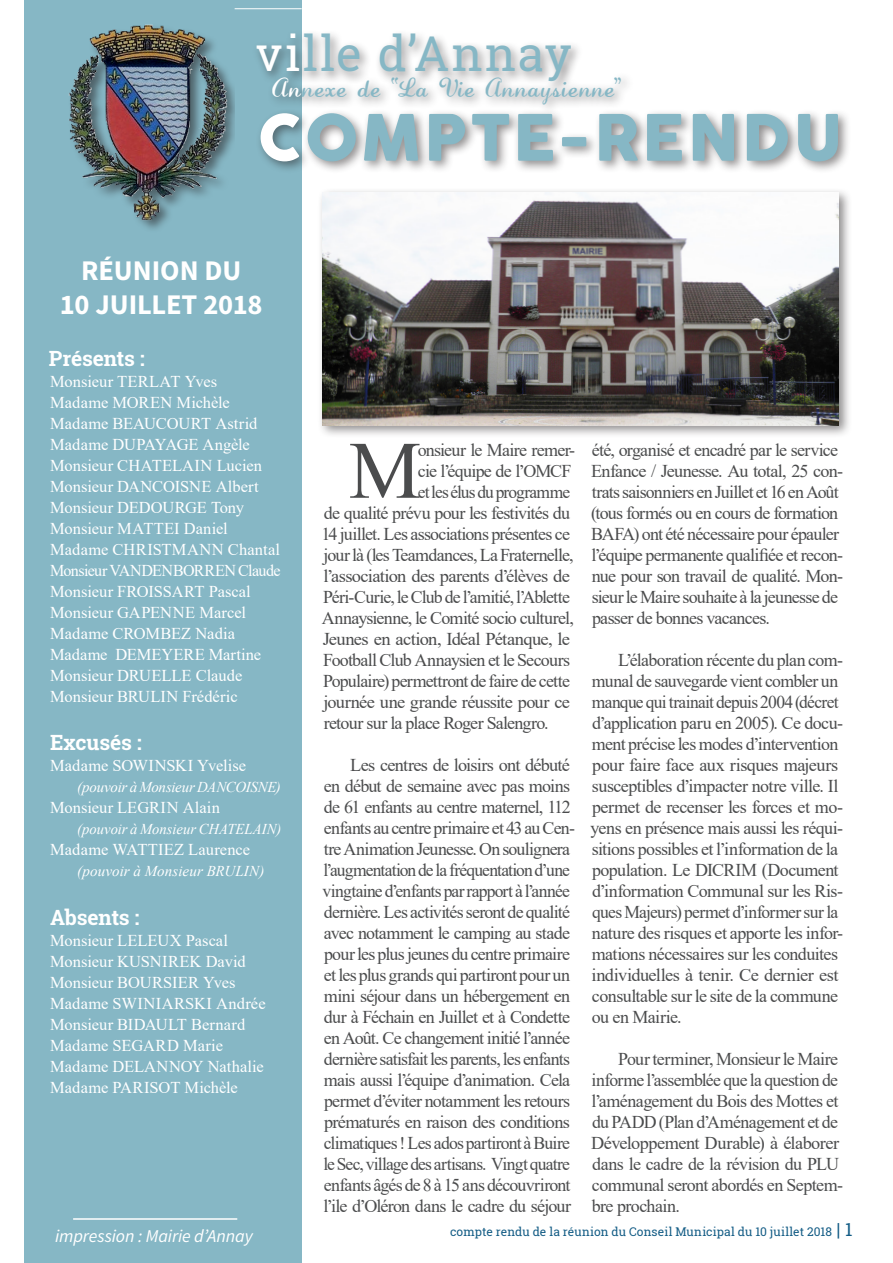
<style>
.page{position:relative;width:893px;height:1263px;background:#fff}
.page>*{position:absolute;margin:0;border:0;box-sizing:border-box;transform-origin:0 0}
.t1{font:81.45px "Times New Roman";color:#4b4c4d}
.t2{font:63px "COCOGOOSE";letter-spacing:.05em;color:#86b7c5}
.t3{font:48px "Roboto Slab";letter-spacing:.045em;color:#86b7c5}
.t4{font:700 28.5px/34.2px "Source Sans Pro";letter-spacing:-.005em;color:#fff;text-align:center}
.t5{font:700 21px "Roboto Slab";letter-spacing:-.01em;color:#fff}
.t6{font:19.5px "Lauren Script";letter-spacing:.05em;color:#86b7c5}
.t7{font:18px/21px "Times New Roman";letter-spacing:-.04em;color:#4b4c4d}
.t8{font:italic 18px "Source Sans Pro";letter-spacing:-.01em;color:#fff}
.t9{font:16.5px/21px "Times New Roman";color:#fff}
.t10{font:italic 15px "Times New Roman";letter-spacing:-.005em;color:#fff}
.t11{font:12px "Roboto Slab";letter-spacing:.005em;color:#135c85}
.s1{color:#fff}
.s2{font-size:18px}
</style>
<div class="page">
<div style="left:25px;top:0;width:277px;height:1263px;background:#86b7c5"></div>
<hr style="left:235px;top:8px;width:67px;height:1px;background:#fff">
<hr style="left:73px;top:1218px;width:164px;height:2px;background:#fff">
<div style="left:255px;top:108px;width:596px;height:66px;background:#231f20;opacity:.51"></div>
<div style="left:252px;top:29px;width:332px;height:65px;background:#231f20;opacity:.51"></div>
<div style="left:267px;top:72px;width:367px;height:44px;background:#231f20;opacity:.51"></div>
<div style="left:317px;top:188px;width:535px;height:250px;background:#231f20;opacity:.51"></div>
<img style="left:322px;top:193px;width:517px;height:232px">
<img style="left:68px;top:8px;width:167px;height:221px">
<h3 class="t3" style="left:256px;top:21px;width:318px"><span class="s1">vi</span>lle d’Annay</h3>
<p class="t6" style="left:273px;top:75px;width:350px"><span class="s1">An</span>nexe de “La Vie Annaysienne”</p>
<h2 class="t2" style="left:257px;top:90px;width:586px"><span class="s1">C</span>OMPTE-RENDU</h2>
<h3 class="t4" style="left:60px;top:255px;width:204px">RÉUNION DU<br>10 JUILLET 2018</h3>
<p class="t5" style="left:49px;top:344px;width:98px">Présents :</p>
<p class="t9" style="left:50px;top:371px;width:232px">Monsieur TERLAT Yves<br>Madame MOREN Michèle<br>Madame BEAUCOURT Astrid<br>Madame DUPAYAGE Angèle<br>Monsieur CHATELAIN Lucien<br>Monsieur DANCOISNE Albert<br>Monsieur DEDOURGE Tony<br>Monsieur MATTEI Daniel<br>Madame CHRISTMANN Chantal<br>Monsieur VANDENBORREN Claude<br>Monsieur FROISSART Pascal<br>Monsieur GAPENNE Marcel<br>Madame CROMBEZ Nadia<br>Madame DEMEYERE Martine<br>Monsieur DRUELLE Claude<br>Monsieur BRULIN Frédéric</p>
<p class="t5" style="left:50px;top:728px;width:93px">Excusés :</p>
<p class="t9" style="left:50px;top:755px;width:198px">Madame SOWINSKI Yvelise</p>
<p class="t10" style="left:77px;top:777px;width:205px">(pouvoir à Monsieur DANCOISNE)</p>
<p class="t9" style="left:50px;top:797px;width:171px">Monsieur LEGRIN Alain</p>
<p class="t10" style="left:77px;top:819px;width:206px">(pouvoir à Monsieur CHATELAIN)</p>
<p class="t9" style="left:50px;top:839px;width:202px">Madame WATTIEZ Laurence</p>
<p class="t10" style="left:77px;top:861px;width:189px">(pouvoir à Monsieur BRULIN)</p>
<p class="t5" style="left:50px;top:902px;width:91px">Absents :</p>
<p class="t9" style="left:50px;top:929px;width:217px">Monsieur LELEUX Pascal<br>Monsieur KUSNIREK David<br>Monsieur BOURSIER Yves<br>Madame SWINIARSKI Andrée<br>Monsieur BIDAULT Bernard<br>Madame SEGARD Marie<br>Madame DELANNOY Nathalie<br>Madame PARISOT Michèle</p>
<p class="t8" style="left:55px;top:1224px;width:199px">impression : Mairie d’Annay</p>
<h1 class="t1" style="left:349px;top:413px;width:74px">M</h1>
<p class="t7" style="left:418px;top:439px;width:159px">onsieur le Maire remer-</p>
<p class="t7" style="left:418px;top:460px;width:155px">cie l’équipe de l’OMCF</p>
<p class="t7" style="left:418px;top:481px;width:154px">et les élus du programme</p>
<p class="t7" style="left:324px;top:502px;width:248px">de qualité prévu pour les festivités du</p>
<p class="t7" style="left:322px;top:523px;width:250px">14 juillet. Les associations présentes ce</p>
<p class="t7" style="left:323px;top:544px;width:252px">jour là (les Teamdances, La Fraternelle,</p>
<p class="t7" style="left:323px;top:565px;width:248px">l’association des parents d’élèves de</p>
<p class="t7" style="left:323px;top:586px;width:248px">Péri-Curie, le Club de l’amitié, l’Ablette</p>
<p class="t7" style="left:322px;top:607px;width:254px">Annaysienne, le Comité socio culturel,</p>
<p class="t7" style="left:323px;top:628px;width:249px">Jeunes en action, Idéal Pétanque, le</p>
<p class="t7" style="left:323px;top:649px;width:248px">Football Club Annaysien et le Secours</p>
<p class="t7" style="left:323px;top:670px;width:248px">Populaire) permettront de faire de cette</p>
<p class="t7" style="left:323px;top:691px;width:248px">journée une grande réussite pour ce</p>
<p class="t7" style="left:324px;top:712px;width:226px">retour sur la place Roger Salengro.</p>
<p class="t7" style="left:323px;top:754px;width:254px;text-indent:27px">Les centres de loisirs ont débuté en début de semaine avec pas moins de 61 enfants au centre maternel, 112 enfants au centre primaire et 43 au Cen&shy;tre Animation Jeunesse. On soulignera l’augmentation de la fréquentation d’une vingtaine d’enfants par rapport à l’année dernière. Les activités seront de qualité avec notamment le camping au stade pour les plus jeunes du centre primaire et les plus grands qui partiront pour un mini séjour dans un hébergement en dur à Féchain en Juillet et à Condette en Août. Ce changement initié l’année dernière satisfait les parents, les enfants mais aussi l’équipe d’animation. Cela permet d’éviter notamment les retours prématurés en raison des conditions climatiques ! Les ados partiront à Buire le Sec, village des artisans. Vingt quatre enfants âgés de 8 à 15 ans découvriront l’ile d’Oléron dans le cadre du séjour</p>
<p class="t7" style="left:591px;top:439px;width:253px">été, organisé et encadré par le service Enfance / Jeunesse. Au total, 25 con&shy;trats saisonniers en Juillet et 16 en Août (tous formés ou en cours de formation BAFA) ont été nécessaire pour épauler l’équipe permanente qualifiée et recon&shy;nue pour son travail de qualité. Mon&shy;sieur le Maire souhaite à la jeunesse de passer de bonnes vacances.</p>
<p class="t7" style="left:590px;top:649px;width:254px;text-indent:28px">L’élaboration récente du plan com&shy;munal de sauvegarde vient combler un manque qui trainait depuis 2004 (décret d’application paru en 2005). Ce docu&shy;ment précise les modes d’intervention pour faire face aux risques majeurs susceptibles d’impacter notre ville. Il permet de recenser les forces et mo&shy;yens en présence mais aussi les réqui&shy;sitions possibles et l’information de la population. Le DICRIM (Document d’information Communal sur les Ris&shy;ques Majeurs) permet d’informer sur la nature des risques et apporte les infor&shy;mations nécessaires sur les conduites individuelles à tenir. Ce dernier est consultable sur le site de la commune ou en Mairie.</p>
<p class="t7" style="left:591px;top:1048px;width:253px;text-indent:27px">Pour terminer, Monsieur le Maire informe l’assemblée que la question de l’aménagement du Bois des Mottes et du PADD (Plan d’Aménagement et de<br>Développement Durable) à élaborer dans le cadre de la révision du PLU communal seront abordés en Septem&shy;bre prochain.</p>
<p class="t11" style="left:450px;top:1224px;width:404px">compte rendu de la réunion du Conseil Municipal du 10 juillet 2018 <span class="s2">| 1</span></p>
</div>
